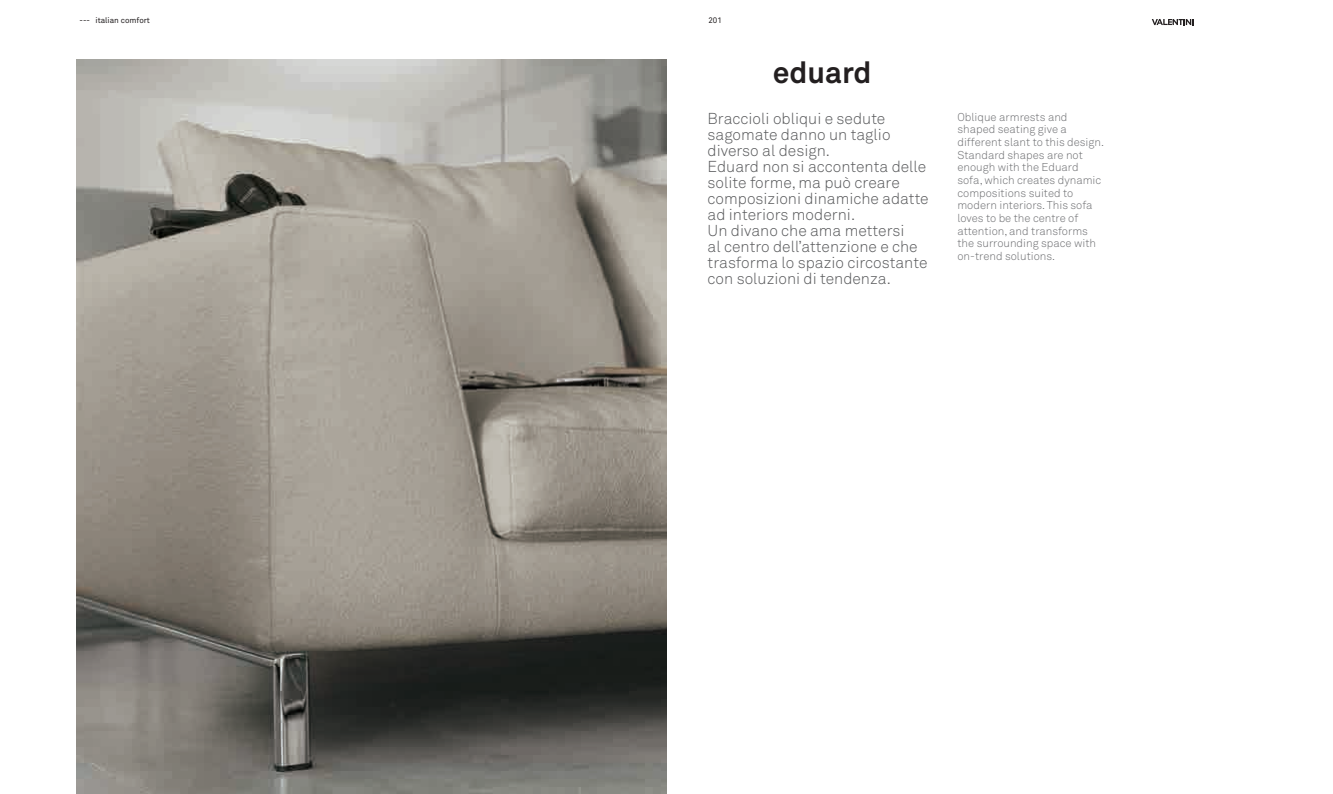
<style>
.page{position:relative;width:1333px;height:794px;background:#fff}
.page>*{position:absolute;margin:0;border:0;box-sizing:border-box;transform-origin:0 0}
.t1{font:700 30px "Akkurat";color:#231f20}
.t2{font:300 15.6px/16px "Akkurat";color:#57585a}
.t3{font:300 11.3px/12.7px "Akkurat";color:#6c6d70}
.t4{font:8px "Akkurat";color:#231f20}
</style>
<div class="page">
<img style="left:77px;top:60px;width:589px;height:734px">
<svg style="left:1151px;top:19px;width:42px;height:6px"></svg>
<p class="t4" style="left:79px;top:15px;width:72px">--- italian comfort</p>
<p class="t4" style="left:708px;top:15px;width:15px">201</p>
<h1 class="t1" style="left:772px;top:53px;width:100px">eduard</h1>
<p class="t2" style="left:707px;top:111px;width:223px">Braccioli obliqui e sedute sagomate danno un taglio diverso al design.<br>Eduard non si accontenta delle solite forme, ma può creare composizioni dinamiche adatte ad interiors moderni.<br>Un divano che ama mettersi<br>al centro dell’attenzione e che trasforma lo spazio circostante con soluzioni di tendenza.</p>
<p class="t3" style="left:957px;top:111px;width:148px">Oblique armrests and shaped seating give a different slant to this design.<br>Standard shapes are not enough with the Eduard sofa, which creates dynamic compositions suited to modern interiors. This sofa loves to be the centre of attention, and transforms the surrounding space with on-trend solutions.</p>
</div>
